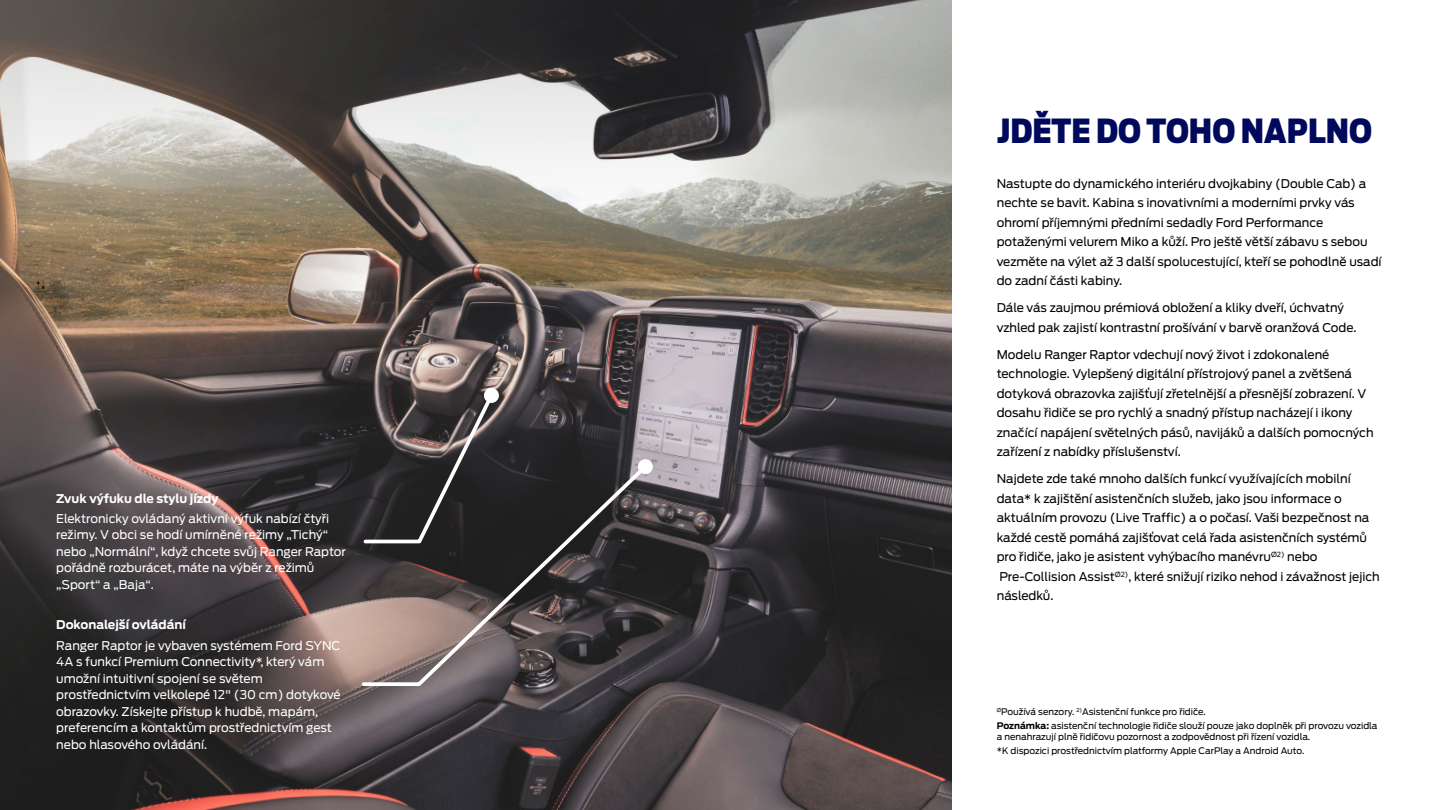
<style>
.page{position:relative;width:1440px;height:810px;background:#fff}
.page>*{position:absolute;margin:0;border:0;box-sizing:border-box;transform-origin:0 0}
.t1{font:900 33px "Ford Antenna Cond";color:#00095b}
.t2{font:12px/19.5px "Ford Antenna";color:#000}
.t3{font:12px/16.5px "Ford Antenna";color:#fff}
.t4{font:700 12px "Ford Antenna";color:#fff}
.t5{font:9px/14.2px "Ford Antenna";color:#000}
.s1{font-weight:700}
</style>
<div class="page">
<img style="left:0;top:0;width:952px;height:810px">
<svg style="left:362px;top:390px;width:134px;height:71px;background:#484243"></svg>
<div style="left:484px;top:388px;width:15px;height:15px;background:#fff;border-radius:50%"></div>
<svg style="left:360px;top:461px;width:291px;height:227px;background:#4a4444"></svg>
<div style="left:638px;top:459px;width:15px;height:15px;background:#fff;border-radius:50%"></div>
<p class="t4" style="left:56px;top:487px;width:164px">Zvuk výfuku dle stylu jízdy</p>
<p class="t3" style="left:56px;top:509px;width:291px">Elektronicky ovládaný aktivní výfuk nabízí čtyři režimy. V obci se hodí umírněné režimy „Tichý“ nebo „Normální“, když chcete svůj Ranger Raptor pořádně rozburácet, máte na výběr z režimů „Sport“ a „Baja“.</p>
<p class="t4" style="left:56px;top:614px;width:131px">Dokonalejší ovládání</p>
<p class="t3" style="left:56px;top:636px;width:286px">Ranger Raptor je vybaven systémem Ford SYNC 4A s funkcí Premium Connectivity*, který vám umožní intuitivní spojení se světem prostřednictvím velkolepé 12" (30 cm) dotykové obrazovky. Získejte přístup k hudbě, mapám, preferencím a kontaktům prostřednictvím gest nebo hlasového ovládání.</p>
<h1 class="t1" style="left:997px;top:100px;width:377px">JDĚTE DO TOHO NAPLNO</h1>
<p class="t2" style="left:997px;top:172px;width:386px">Nastupte do dynamického interiéru dvojkabiny (Double Cab) a nechte se bavit. Kabina s inovativními a moderními prvky vás ohromí příjemnými předními sedadly Ford Performance potaženými velurem Miko a kůží. Pro ještě větší zábavu s sebou vezměte na výlet až 3 další spolucestující, kteří se pohodlně usadí do zadní části kabiny.</p>
<p class="t2" style="left:997px;top:297px;width:361px">Dále vás zaujmou prémiová obložení a kliky dveří, úchvatný vzhled pak zajistí kontrastní prošívání v barvě oranžová Code.</p>
<p class="t2" style="left:997px;top:343px;width:378px">Modelu Ranger Raptor vdechují nový život i zdokonalené technologie. Vylepšený digitální přístrojový panel a zvětšená dotyková obrazovka zajišťují zřetelnější a přesnější zobrazení. V dosahu řidiče se pro rychlý a snadný přístup nacházejí i ikony značící napájení světelných pásů, navijáků a dalších pomocných zařízení z nabídky příslušenství.</p>
<p class="t2" style="left:997px;top:468px;width:385px">Najdete zde také mnoho dalších funkcí využívajících mobilní data* k zajištění asistenčních služeb, jako jsou informace o aktuálním provozu (Live Traffic) a o počasí. Vaši bezpečnost na každé cestě pomáhá zajišťovat celá řada asistenčních systémů pro řidiče, jako je asistent vyhýbacího manévru<sup>Ø2)</sup> nebo Pre-Collision Assist<sup>Ø2)</sup>, které snižují riziko nehod i závažnost jejich následků.</p>
<p class="t5" style="left:997px;top:703px;width:382px"><sup>Ø</sup>Používá senzory. <sup>2)</sup>Asistenční funkce pro řidiče.<br><span class="s1">Poznámka:</span> asistenční technologie řidiče slouží pouze jako doplněk při provozu vozidla</p>
<p class="t5" style="left:997px;top:728px;width:315px">a nenahrazují plně řidičovu pozornost a zodpovědnost při řízení vozidla. *K dispozici prostřednictvím platformy Apple CarPlay a Android Auto.</p>
</div>
